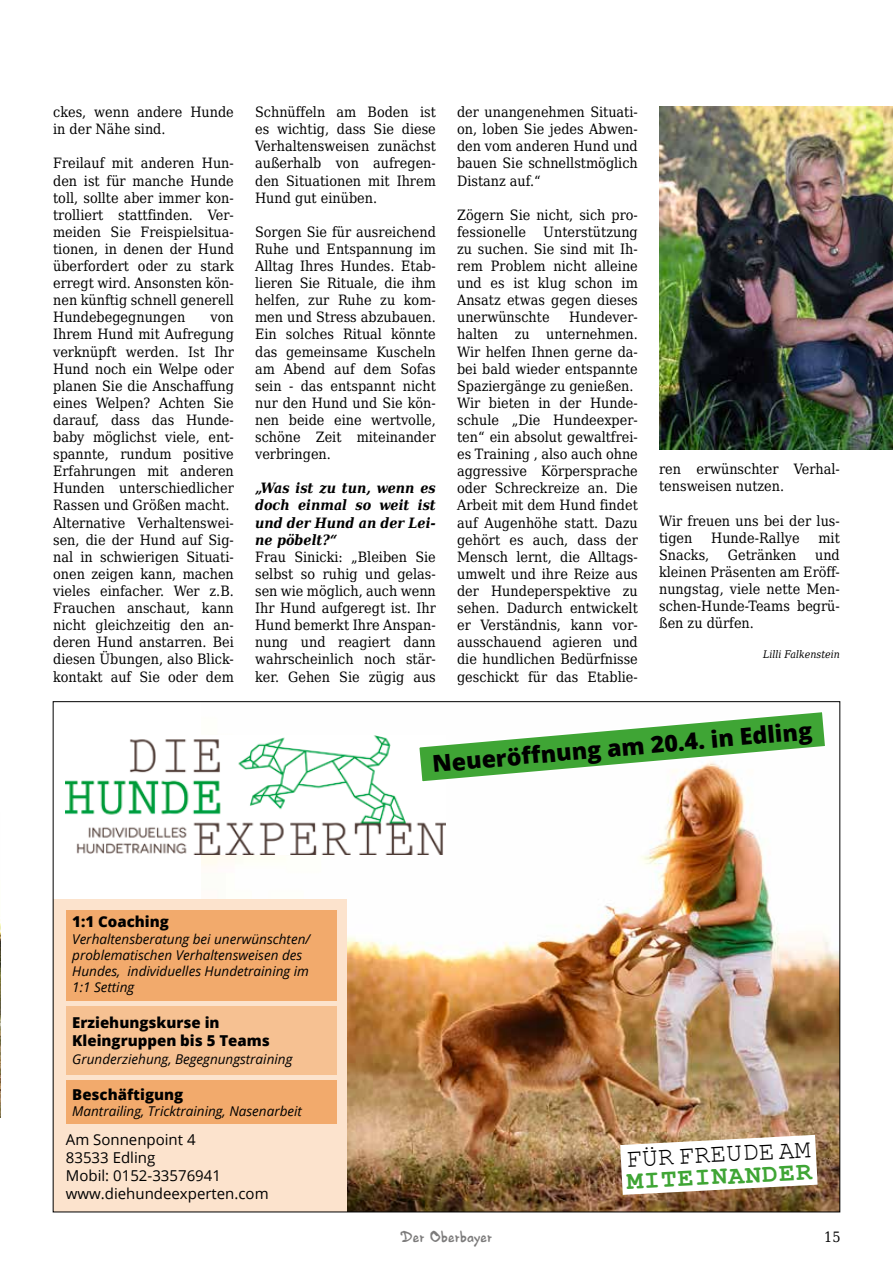
<style>
.page{position:relative;width:893px;height:1263px;background:#fff}
.page>*{position:absolute;margin:0;border:0;box-sizing:border-box;transform-origin:0 0}
.t1{font:26.25px "Courier New";color:#000}
.t2{font:700 26.25px "Courier New";color:#3fa535}
.t3{font:800 23.25px "Open Sans";color:#000}
.t4{font:16.5px "HVD Edding 780";color:#7c7b7b}
.t5{font:15px/18px "Open Sans";color:#000}
.t6{font:800 15px/18px "Open Sans";color:#000}
.t7{font:14.25px/17.1px "DejaVu Serif Condensed";color:#000;text-align:justify}
.t8{font:italic 700 14.25px/17.1px "DejaVu Serif Condensed";color:#000;text-align:justify}
.t9{font:italic 13.5px/16.2px "Open Sans";color:#000}
.t10{font:italic 10.5px "DejaVu Serif Condensed";color:#000}
</style>
<div class="page">
<img style="left:659px;top:106px;width:234px;height:344px">
<img style="left:0;top:919px;width:1px;height:199px">
<img style="left:202px;top:735px;width:636px;height:475px">
<svg style="left:620px;top:1135px;width:198px;height:60px"></svg>
<img style="left:66px;top:736px;width:380px;height:118px">
<div style="left:53px;top:900px;width:294px;height:312px;background:#fce3cd"></div>
<div style="left:66px;top:910px;width:271px;height:90px;background:#f2aa6c"></div>
<div style="left:66px;top:1006px;width:271px;height:69px;background:#f6c192"></div>
<div style="left:66px;top:1080px;width:271px;height:43px;background:#f2aa6c"></div>
<svg style="left:416px;top:712px;width:412px;height:72px"></svg>
<p class="t7" style="left:53px;top:102px;width:182px">ckes, wenn andere Hunde in der Nähe sind.</p>
<p class="t7" style="left:53px;top:153px;width:182px">Freilauf mit anderen Hun&shy;den ist für manche Hunde toll, sollte aber immer kon&shy;trolliert stattfinden. Ver&shy;meiden Sie Freispielsitua&shy;tionen, in denen der Hund überfordert oder zu stark erregt wird. Ansonsten kön&shy;nen künftig schnell generell Hundebegegnungen</p>
<p class="t7" style="left:53px;top:307px;width:182px;text-align:left;text-indent:157px">von<br>Ihrem Hund mit Aufregung verknüpft werden. Ist Ihr<br>Hund noch ein Welpe oder planen Sie die Anschaffung eines Welpen? Achten Sie darauf, dass das Hunde&shy;baby möglichst viele, ent&shy;spannte, rundum positive<br>Erfahrungen mit anderen<br>Hunden unterschiedlicher<br>Rassen und Größen macht.<br>Alternative Verhaltenswei&shy;sen, die der Hund auf Sig&shy;nal in schwierigen Situati&shy;onen zeigen kann, machen vieles einfacher. Wer z.B.<br>Frauchen anschaut, kann nicht gleichzeitig den an&shy;deren Hund anstarren. Bei diesen Übungen, also Blick&shy;kontakt auf Sie oder dem</p>
<p class="t7" style="left:255px;top:102px;width:182px">Schnüffeln am Boden ist es wichtig, dass Sie diese Verhaltensweisen zunächst außerhalb von aufregen&shy;den Situationen mit Ihrem Hund gut einüben.</p>
<p class="t7" style="left:255px;top:222px;width:182px">Sorgen Sie für ausreichend Ruhe und Entspannung im Alltag Ihres Hundes. Etab&shy;lieren Sie Rituale, die ihm helfen, zur Ruhe zu kom&shy;men und Stress abzubauen.<br>Ein solches Ritual könnte das gemeinsame Kuscheln am Abend auf dem Sofas sein - das entspannt nicht nur den Hund und Sie kön&shy;nen beide eine wertvolle, schöne Zeit miteinander verbringen.</p>
<p class="t8" style="left:255px;top:479px;width:182px">„Was ist zu tun, wenn es doch einmal so weit ist und der Hund an der Lei&shy;ne pöbelt?“</p>
<p class="t7" style="left:255px;top:547px;width:182px">Frau Sinicki: „Bleiben Sie selbst so ruhig und gelas&shy;sen wie möglich, auch wenn Ihr Hund aufgeregt ist. Ihr Hund bemerkt Ihre Anspan&shy;nung und reagiert dann wahrscheinlich noch stär&shy;ker. Gehen Sie zügig aus</p>
<p class="t7" style="left:457px;top:102px;width:182px">der unangenehmen Situati&shy;on, loben Sie jedes Abwen&shy;den vom anderen Hund und bauen Sie schnellstmöglich Distanz auf.“</p>
<p class="t7" style="left:457px;top:205px;width:182px">Zögern Sie nicht, sich pro&shy;fessionelle Unterstützung zu suchen. Sie sind mit Ih&shy;rem Problem nicht alleine und es ist klug schon im Ansatz etwas gegen dieses unerwünschte</p>
<p class="t7" style="left:457px;top:307px;width:182px;text-align:left;text-indent:112px">Hundever&shy;halten zu unternehmen.<br>Wir helfen Ihnen gerne da&shy;bei bald wieder entspannte<br>Spaziergänge zu genießen.<br>Wir bieten in der Hunde&shy;schule „Die Hundeexper&shy;ten“ ein absolut gewaltfrei&shy;es Training , also auch ohne aggressive Körpersprache oder Schreckreize an. Die<br>Arbeit mit dem Hund findet auf Augenhöhe statt. Dazu gehört es auch, dass der<br>Mensch lernt, die Alltags&shy;umwelt und ihre Reize aus der Hundeperspektive zu sehen. Dadurch entwickelt er Verständnis, kann vor&shy;ausschauend agieren und die hundlichen Bedürfnisse geschickt für das Etablie-</p>
<p class="t7" style="left:659px;top:459px;width:182px">ren erwünschter Verhal&shy;tensweisen nutzen.</p>
<p class="t7" style="left:659px;top:511px;width:182px">Wir freuen uns bei der lus&shy;tigen</p>
<p class="t7" style="left:711px;top:528px;width:90px">Hunde-Rallye</p>
<p class="t7" style="left:818px;top:528px;width:23px">mit</p>
<p class="t7" style="left:659px;top:545px;width:52px">Snacks,</p>
<p class="t7" style="left:728px;top:545px;width:70px">Getränken</p>
<p class="t7" style="left:659px;top:545px;width:182px;text-indent:156px">und kleinen Präsenten am Eröff&shy;nungstag, viele nette Men&shy;schen-Hunde-Teams begrü&shy;ßen zu dürfen.</p>
<p class="t10" style="left:763px;top:645px;width:78px">Lilli Falkenstein</p>
<h2 class="t3" style="left:431px;top:746px;width:382px;rotate:-5deg">Neueröffnung am 20.4. in Edling</h2>
<p class="t6" style="left:72px;top:912px;width:98px">1:1 Coaching</p>
<p class="t9" style="left:72px;top:930px;width:239px">Verhaltensberatung bei unerwünschten/ problematischen Verhaltensweisen des Hundes, individuelles Hundetraining im 1:1 Setting</p>
<p class="t6" style="left:72px;top:1013px;width:199px">Erziehungskurse in<br>Kleingruppen bis 5 Teams</p>
<p class="t9" style="left:72px;top:1051px;width:222px">Grunderziehung, Begegnungstraining</p>
<p class="t6" style="left:72px;top:1085px;width:113px">Beschäftigung</p>
<p class="t9" style="left:72px;top:1103px;width:231px">Mantrailing, Tricktraining, Nasenarbeit</p>
<p class="t5" style="left:66px;top:1130px;width:204px">Am Sonnenpoint 4<br>83533 Edling<br>Mobil: 0152-33576941 www.diehundeexperten.com</p>
<h1 class="t1" style="left:625px;top:1142px;width:186px;rotate:-3deg">FÜR FREUDE AM</h1>
<h1 class="t2" style="left:626px;top:1164px;width:186px;rotate:-3deg">MITEINANDER</h1>
<p class="t4" style="left:401px;top:1227px;width:93px">Der Oberbayer</p>
<p class="t7" style="left:824px;top:1227px;width:18px">15</p>
</div>
